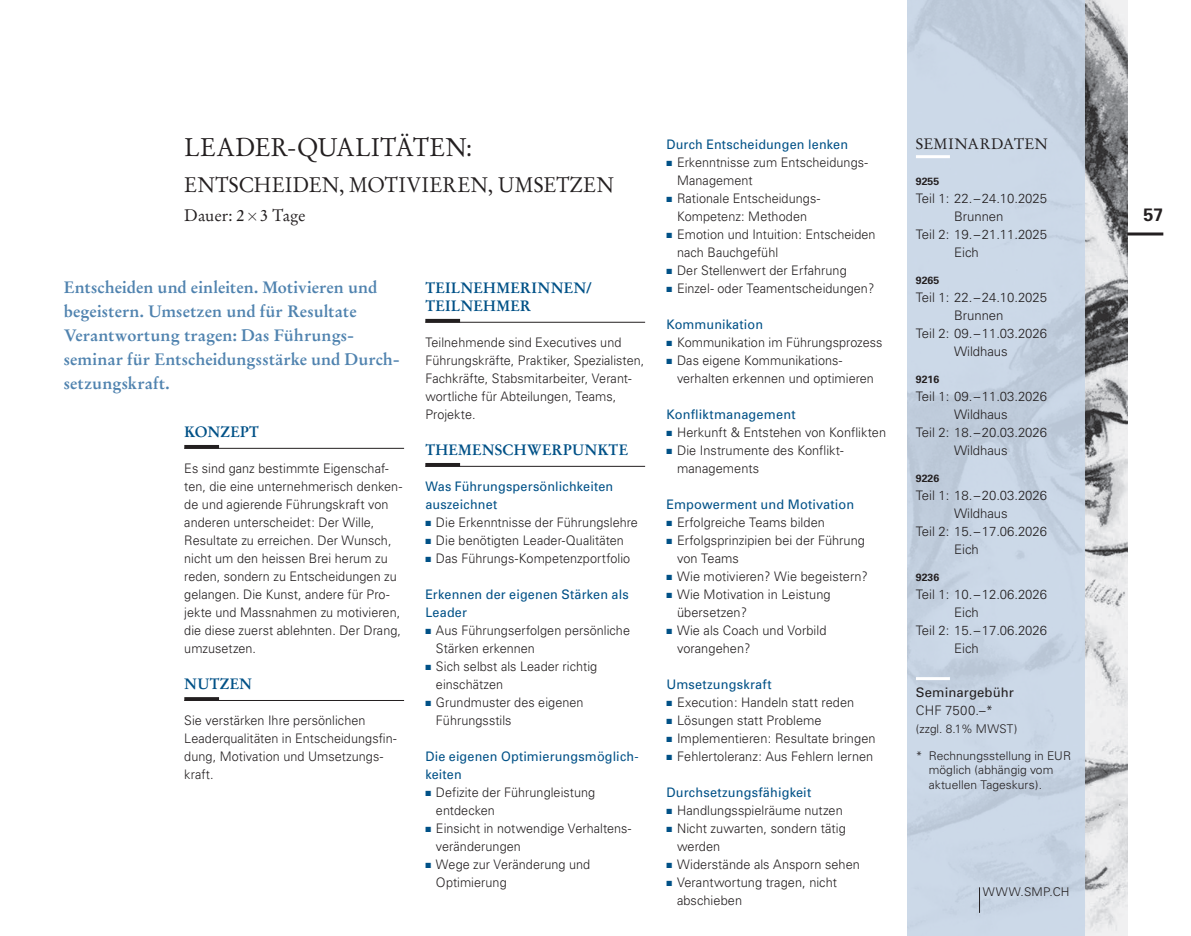
<style>
.page{position:relative;width:1191px;height:936px;background:#fff}
.page>*{position:absolute;margin:0;border:0;box-sizing:border-box;transform-origin:0 0}
.t1{font:25.5px "Stempel Garamond";letter-spacing:-.005em;color:#231f20;scale:.94 1}
.t2{font:21px "Stempel Garamond";letter-spacing:.005em;color:#231f20;scale:.94 1}
.t3{font:700 18px "Univers";color:#231f20}
.t4{font:700 16.5px/24px "Stempel Garamond";color:#5083af}
.t5{font:16.5px "Stempel Garamond";letter-spacing:-.005em;color:#231f20}
.t6{font:700 15px/18px "Stempel Garamond";letter-spacing:.015em;color:#005187;scale:.96 1}
.t7{font:15px "Stempel Garamond";letter-spacing:.015em;color:#231f20}
.t8{font:300 13.2px/18px "Univers";letter-spacing:.005em;color:#231f20;scale:.96 1}
.t9{font:300 13.2px/18px "Univers";letter-spacing:.005em;color:#231f20}
.t10{font:13.2px/18px "Univers";letter-spacing:.015em;color:#005187;scale:.96 1}
.t11{font:13.2px "Univers";letter-spacing:.015em;color:#005187}
.t12{font:13.2px "Univers";letter-spacing:.005em;color:#231f20}
.t13{font:300 12px/14.2px "Univers";letter-spacing:.005em;color:#231f20}
.t14{font:700 10.5px "Univers";color:#231f20}
.s1{font-family:"Mathematical Pi One";font-size:13.5px}
.s2{color:#005187}
</style>
<div class="page">
<img style="left:1084px;top:0;width:43px;height:935px">
<div style="left:907px;top:0;width:177px;height:935px;background:linear-gradient(to right,#c8d5e4,#c7d3e3)"></div>
<hr style="left:1127px;top:232px;width:36px;height:3px;background:#231f20">
<svg style="left:979px;top:887px;width:1px;height:25px"></svg>
<hr style="left:916px;top:155px;width:34px;height:3px;background:#fff">
<hr style="left:916px;top:677px;width:34px;height:3px;background:#fff">
<hr style="left:184px;top:448px;width:220px;height:1px;background:#231f20">
<hr style="left:184px;top:445px;width:35px;height:3px;background:#231f20">
<hr style="left:184px;top:700px;width:220px;height:1px;background:#231f20">
<hr style="left:184px;top:697px;width:35px;height:3px;background:#231f20">
<hr style="left:425px;top:322px;width:220px;height:1px;background:#231f20">
<hr style="left:425px;top:319px;width:35px;height:3px;background:#231f20">
<hr style="left:425px;top:466px;width:220px;height:1px;background:#231f20">
<hr style="left:425px;top:463px;width:35px;height:3px;background:#231f20">
<h1 class="t1" style="left:184px;top:132px;width:308px">LEADER-QUALITÄTEN:</h1>
<h2 class="t2" style="left:184px;top:172px;width:458px">ENTSCHEIDEN, MOTIVIEREN, UMSETZEN</h2>
<p class="t5" style="left:184px;top:205px;width:123px">Dauer: 2 <span class="s1">3</span> 3 Tage</p>
<p class="t4" style="left:64px;top:275px;width:337px">Entscheiden und einleiten. Motivieren und begeistern. Umsetzen und für Resultate Verantwortung tragen: Das Führungs&shy;seminar für Entscheidungsstärke und Durch&shy;setzungskraft.</p>
<p class="t6" style="left:425px;top:279px;width:175px">TEILNEHMERINNEN/<br>TEILNEHMER</p>
<p class="t8" style="left:425px;top:333px;width:230px">Teilnehmende sind Executives und Führungskräfte, Praktiker, Spezialisten, Fachkräfte, Stabsmitarbeiter, Verant&shy;wortliche für Abteilungen, Teams, Projekte.</p>
<p class="t6" style="left:425px;top:441px;width:213px">THEMENSCHWERPUNKTE</p>
<p class="t10" style="left:425px;top:477px;width:197px">Was Führungspersönlichkeiten auszeichnet</p>
<p class="t8" style="left:425px;top:513px;width:223px"><span class="s2">■</span> Die Erkenntnisse der Führungslehre</p>
<p class="t8" style="left:425px;top:531px;width:208px"><span class="s2">■</span> Die benötigten Leader-Qualitäten</p>
<p class="t8" style="left:425px;top:549px;width:215px"><span class="s2">■</span> Das Führungs-Kompetenzportfolio</p>
<p class="t10" style="left:425px;top:585px;width:213px">Erkennen der eigenen Stärken als<br>Leader</p>
<p class="t8" style="left:436px;top:621px;width:204px;text-indent:-11px"><span class="s2">■</span> Aus Führungserfolgen persönliche<br>Stärken erkennen</p>
<p class="t8" style="left:436px;top:657px;width:169px;text-indent:-11px"><span class="s2">■</span> Sich selbst als Leader richtig einschätzen</p>
<p class="t8" style="left:436px;top:693px;width:155px;text-indent:-11px"><span class="s2">■</span> Grundmuster des eigenen<br>Führungsstils</p>
<p class="t10" style="left:425px;top:747px;width:224px">Die eigenen Optimierungsmöglich&shy;keiten</p>
<p class="t8" style="left:436px;top:783px;width:167px;text-indent:-11px"><span class="s2">■</span> Defizite der Führungleistung entdecken</p>
<p class="t8" style="left:436px;top:819px;width:205px;text-indent:-11px"><span class="s2">■</span> Einsicht in notwendige Verhaltens&shy;veränderungen</p>
<p class="t8" style="left:436px;top:855px;width:162px;text-indent:-11px"><span class="s2">■</span> Wege zur Veränderung und<br>Optimierung</p>
<p class="t6" style="left:184px;top:423px;width:79px">KONZEPT</p>
<p class="t8" style="left:184px;top:459px;width:228px">Es sind ganz bestimmte Eigenschaf&shy;ten, die eine unternehmerisch denken&shy;de und agierende Führungskraft von anderen unterscheidet: Der Wille, Resultate zu erreichen. Der Wunsch, nicht um den heissen Brei herum zu reden, sondern zu Entscheidungen zu gelangen. Die Kunst, andere für Pro&shy;jekte und Massnahmen zu motivieren, die diese zuerst ablehnten. Der Drang, umzusetzen.</p>
<p class="t6" style="left:184px;top:675px;width:72px">NUTZEN</p>
<p class="t8" style="left:184px;top:711px;width:223px">Sie verstärken Ihre persönlichen<br>Leaderqualitäten in Entscheidungsfin&shy;dung, Motivation und Umsetzungs&shy;kraft.</p>
<p class="t10" style="left:666px;top:135px;width:191px">Durch Entscheidungen lenken</p>
<p class="t8" style="left:677px;top:153px;width:200px;text-indent:-11px"><span class="s2">■</span> Erkenntnisse zum Entscheidungs-<br>Management</p>
<p class="t8" style="left:666px;top:189px;width:162px;text-align:center"><span class="s2">■</span> Rationale Entscheidungs-<br>Kompetenz: Methoden</p>
<p class="t8" style="left:677px;top:225px;width:208px;text-indent:-11px"><span class="s2">■</span> Emotion und Intuition: Entscheiden nach Bauchgefühl</p>
<p class="t8" style="left:666px;top:261px;width:189px"><span class="s2">■</span> Der Stellenwert der Erfahrung</p>
<p class="t8" style="left:666px;top:279px;width:218px"><span class="s2">■</span> Einzel- oder Teamentscheidungen?</p>
<p class="t10" style="left:666px;top:315px;width:102px">Kommunikation</p>
<p class="t8" style="left:666px;top:333px;width:227px"><span class="s2">■</span> Kommunikation im Führungsprozess</p>
<p class="t8" style="left:677px;top:351px;width:207px;text-indent:-11px"><span class="s2">■</span> Das eigene Kommunikations&shy;verhalten erkennen und optimieren</p>
<p class="t11" style="left:666px;top:406px;width:131px">Konfliktmanagement</p>
<p class="t9" style="left:666px;top:423px;width:221px"><span class="s2">■</span> Herkunft &amp; Entstehen von Konflikten</p>
<p class="t9" style="left:677px;top:441px;width:168px;text-indent:-11px"><span class="s2">■</span> Die Instrumente des Konflikt&shy;managements</p>
<p class="t11" style="left:666px;top:496px;width:189px">Empowerment und Motivation</p>
<p class="t9" style="left:666px;top:513px;width:160px"><span class="s2">■</span> Erfolgreiche Teams bilden</p>
<p class="t9" style="left:677px;top:531px;width:189px;text-indent:-11px"><span class="s2">■</span> Erfolgsprinzipien bei der Führung von Teams</p>
<p class="t9" style="left:666px;top:567px;width:203px"><span class="s2">■</span> Wie motivieren? Wie begeistern?</p>
<p class="t9" style="left:677px;top:585px;width:155px;text-indent:-11px"><span class="s2">■</span> Wie Motivation in Leistung übersetzen?</p>
<p class="t9" style="left:677px;top:621px;width:151px;text-indent:-11px"><span class="s2">■</span> Wie als Coach und Vorbild vorangehen?</p>
<p class="t11" style="left:666px;top:676px;width:107px">Umsetzungskraft</p>
<p class="t9" style="left:666px;top:693px;width:189px"><span class="s2">■</span> Execution: Handeln statt reden</p>
<p class="t9" style="left:666px;top:711px;width:157px"><span class="s2">■</span> Lösungen statt Probleme</p>
<p class="t9" style="left:666px;top:729px;width:211px"><span class="s2">■</span> Implementieren: Resultate bringen</p>
<p class="t9" style="left:666px;top:747px;width:208px"><span class="s2">■</span> Fehlertoleranz: Aus Fehlern lernen</p>
<p class="t11" style="left:666px;top:784px;width:146px">Durchsetzungsfähigkeit</p>
<p class="t9" style="left:666px;top:801px;width:178px"><span class="s2">■</span> Handlungsspielräume nutzen</p>
<p class="t9" style="left:677px;top:819px;width:170px;text-indent:-11px"><span class="s2">■</span> Nicht zuwarten, sondern tätig werden</p>
<p class="t9" style="left:666px;top:855px;width:195px"><span class="s2">■</span> Widerstände als Ansporn sehen</p>
<p class="t9" style="left:677px;top:873px;width:161px;text-indent:-11px"><span class="s2">■</span> Verantwortung tragen, nicht abschieben</p>
<p class="t7" style="left:916px;top:135px;width:133px">SEMINARDATEN</p>
<p class="t14" style="left:916px;top:175px;width:25px">9255</p>
<p class="t9" style="left:916px;top:189px;width:133px">Teil 1: 22.–24.10.2025</p>
<p class="t9" style="left:954px;top:207px;width:51px">Brunnen</p>
<p class="t9" style="left:916px;top:225px;width:133px">Teil 2: 19.–21.11.2025</p>
<p class="t9" style="left:954px;top:243px;width:26px">Eich</p>
<p class="t14" style="left:916px;top:274px;width:25px">9265</p>
<p class="t9" style="left:916px;top:288px;width:133px;text-align:center">Teil 1: 22.–24.10.2025<br>Brunnen<br>Teil 2: 09.–11.03.2026<br>Wildhaus</p>
<p class="t14" style="left:916px;top:373px;width:25px">9216</p>
<p class="t9" style="left:916px;top:387px;width:133px;text-align:center">Teil 1: 09.–11.03.2026<br>Wildhaus<br>Teil 2: 18.–20.03.2026<br>Wildhaus</p>
<p class="t14" style="left:916px;top:472px;width:25px">9226</p>
<p class="t9" style="left:916px;top:486px;width:133px">Teil 1: 18.–20.03.2026</p>
<p class="t9" style="left:954px;top:504px;width:55px">Wildhaus</p>
<p class="t9" style="left:916px;top:522px;width:133px">Teil 2: 15.–17.06.2026</p>
<p class="t9" style="left:954px;top:540px;width:26px">Eich</p>
<p class="t14" style="left:916px;top:571px;width:25px">9236</p>
<p class="t9" style="left:916px;top:585px;width:133px">Teil 1: 10.–12.06.2026</p>
<p class="t9" style="left:954px;top:603px;width:26px">Eich</p>
<p class="t9" style="left:916px;top:621px;width:133px">Teil 2: 15.–17.06.2026</p>
<p class="t9" style="left:954px;top:639px;width:26px">Eich</p>
<p class="t12" style="left:916px;top:684px;width:99px">Seminargebühr</p>
<p class="t9" style="left:916px;top:701px;width:79px">CHF 7500.–*</p>
<p class="t13" style="left:916px;top:721px;width:103px">(zzgl. 8.1% MWST)</p>
<p class="t13" style="left:928px;top:748px;width:144px;text-indent:-13px">* Rechnungsstellung in EUR möglich (abhängig vom aktuellen Tageskurs).</p>
<p class="t13" style="left:982px;top:884px;width:88px">WWW.SMP.CH</p>
<h3 class="t3" style="left:1143px;top:204px;width:21px">57</h3>
</div>
